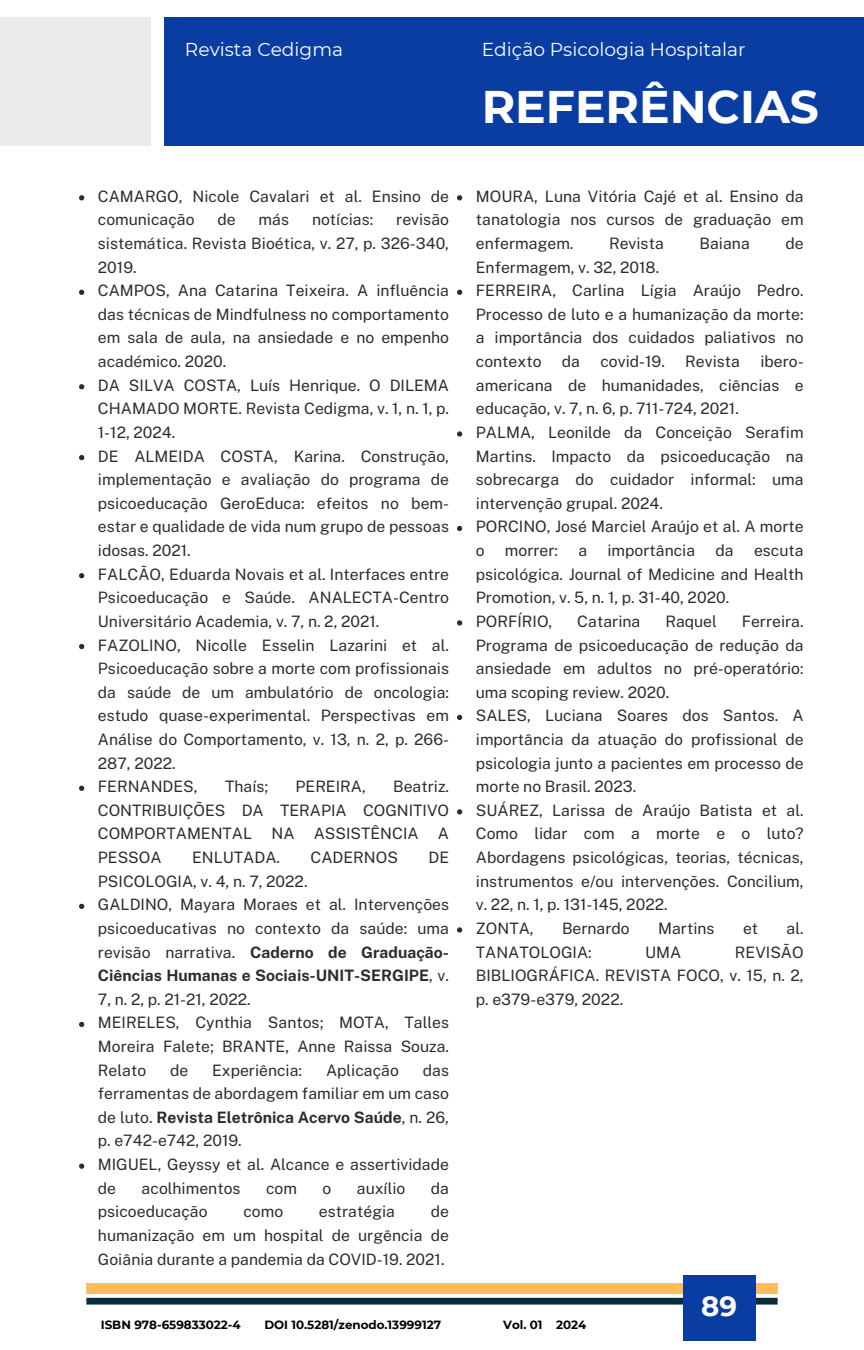
<style>
.page{position:relative;width:864px;height:1350px;background:#fff}
.page>*{position:absolute;margin:0;border:0;box-sizing:border-box;transform-origin:0 0}
.t1{font:700 45.68px "Montserrat";color:#fff}
.t2{font:700 27.68px "Montserrat";color:#fff}
.t3{font:18.68px "Montserrat";color:#fff}
.t4{font:15.75px/23.6px "Public Sans";color:#2b2c30;text-align:justify}
.t5{font:700 11.92px "Montserrat";color:#000}
.s1{font-weight:700}
</style>
<div class="page">
<div style="left:0;top:17px;width:151px;height:128px;background:#eaebeb"></div>
<div style="left:164px;top:17px;width:700px;height:128px;background:#093da2"></div>
<div style="left:86px;top:1298px;width:692px;height:7px;background:#0a2b3e"></div>
<div style="left:86px;top:1283px;width:692px;height:11px;background:#ffbd59"></div>
<div style="left:683px;top:1275px;width:72px;height:65px;background:#093da2"></div>
<svg style="left:79px;top:195px;width:5px;height:5px"></svg>
<svg style="left:79px;top:290px;width:5px;height:5px"></svg>
<svg style="left:79px;top:384px;width:5px;height:5px"></svg>
<svg style="left:79px;top:455px;width:5px;height:5px"></svg>
<svg style="left:79px;top:573px;width:5px;height:5px"></svg>
<svg style="left:79px;top:644px;width:5px;height:5px"></svg>
<svg style="left:79px;top:786px;width:5px;height:5px"></svg>
<svg style="left:79px;top:904px;width:5px;height:5px"></svg>
<svg style="left:79px;top:1022px;width:5px;height:5px"></svg>
<svg style="left:79px;top:1164px;width:5px;height:5px"></svg>
<svg style="left:457px;top:195px;width:5px;height:5px"></svg>
<svg style="left:457px;top:290px;width:5px;height:5px"></svg>
<svg style="left:457px;top:431px;width:5px;height:6px"></svg>
<svg style="left:457px;top:526px;width:5px;height:5px"></svg>
<svg style="left:457px;top:620px;width:5px;height:6px"></svg>
<svg style="left:457px;top:715px;width:5px;height:5px"></svg>
<svg style="left:457px;top:809px;width:5px;height:6px"></svg>
<svg style="left:457px;top:927px;width:5px;height:6px"></svg>
<h2 class="t3" style="left:185px;top:38px;width:160px">Revista Cedigma</h2>
<h1 class="t3" style="left:482px;top:38px;width:265px">Edição Psicologia Hospitalar</h1>
<p class="t4" style="left:98px;top:184px;width:353px">CAMARGO, Nicole Cavalari et al. Ensino de comunicação</p>
<p class="t4" style="left:218px;top:208px;width:20px">de</p>
<p class="t4" style="left:259px;top:208px;width:32px">más</p>
<p class="t4" style="left:312px;top:208px;width:63px">notícias:</p>
<p class="t4" style="left:98px;top:208px;width:353px;text-indent:298px">revisão sistemática. Revista Bioética, v. 27, p. 326-340, 2019.</p>
<p class="t4" style="left:98px;top:279px;width:353px">CAMPOS, Ana Catarina Teixeira. A influência das técnicas de Mindfulness no comportamento em sala de aula, na ansiedade e no empenho académico. 2020.</p>
<p class="t4" style="left:98px;top:373px;width:353px">DA SILVA COSTA, Luís Henrique. O DILEMA CHAMADO MORTE. Revista Cedigma, v. 1, n. 1, p.<br>1-12, 2024.</p>
<p class="t4" style="left:98px;top:444px;width:353px">DE ALMEIDA COSTA, Karina. Construção, implementação e avaliação do programa de psicoeducação GeroEduca: efeitos no bem&shy;estar e qualidade de vida num grupo de pessoas idosas. 2021.</p>
<p class="t4" style="left:98px;top:562px;width:353px">FALCÃO, Eduarda Novais et al. Interfaces entre Psicoeducação e Saúde. ANALECTA-Centro Universitário Academia, v. 7, n. 2, 2021.</p>
<p class="t4" style="left:98px;top:633px;width:353px">FAZOLINO, Nicolle Esselin Lazarini et al.<br>Psicoeducação sobre a morte com profissionais da saúde de um ambulatório de oncologia: estudo quase-experimental. Perspectivas em Análise do Comportamento, v. 13, n. 2, p. 266- 287, 2022.</p>
<p class="t4" style="left:98px;top:775px;width:101px">FERNANDES,</p>
<p class="t4" style="left:225px;top:775px;width:45px">Thaís;</p>
<p class="t4" style="left:296px;top:775px;width:72px">PEREIRA,</p>
<p class="t4" style="left:98px;top:775px;width:353px;text-indent:295px">Beatriz.<br>CONTRIBUIÇÕES DA TERAPIA COGNITIVO COMPORTAMENTAL NA ASSISTÊNCIA A PESSOA</p>
<p class="t4" style="left:192px;top:846px;width:89px">ENLUTADA.</p>
<p class="t4" style="left:311px;top:846px;width:89px">CADERNOS</p>
<p class="t4" style="left:428px;top:846px;width:22px">DE</p>
<p class="t4" style="left:98px;top:869px;width:211px">PSICOLOGIA, v. 4, n. 7, 2022.</p>
<p class="t4" style="left:98px;top:893px;width:353px">GALDINO, Mayara Moraes et al. Intervenções psicoeducativas no contexto da saúde: uma revisão narrativa. <span class="s1">Caderno de Graduação-Ciências Humanas e Sociais-UNIT-SERGIPE</span>, v.<br>7, n. 2, p. 21-21, 2022.</p>
<p class="t4" style="left:98px;top:1011px;width:353px">MEIRELES, Cynthia Santos; MOTA, Talles Moreira Falete; BRANTE, Anne Raissa Souza.<br>Relato</p>
<p class="t4" style="left:98px;top:1058px;width:353px;text-indent:325px">das ferramentas de abordagem familiar em um caso de luto. <span class="s1">Revista Eletrônica Acervo Saúde</span>, n. 26, p. e742-e742, 2019.</p>
<p class="t4" style="left:98px;top:1153px;width:353px">MIGUEL, Geyssy et al. Alcance e assertividade de</p>
<p class="t4" style="left:170px;top:1058px;width:20px">de</p>
<p class="t4" style="left:212px;top:1058px;width:92px">Experiência:</p>
<p class="t4" style="left:326px;top:1058px;width:74px">Aplicação</p>
<p class="t4" style="left:142px;top:1176px;width:100px">acolhimentos</p>
<p class="t4" style="left:266px;top:1176px;width:32px">com</p>
<p class="t4" style="left:323px;top:1176px;width:10px">o</p>
<p class="t4" style="left:357px;top:1176px;width:50px">auxílio</p>
<p class="t4" style="left:431px;top:1176px;width:20px">da</p>
<p class="t4" style="left:98px;top:1200px;width:111px">psicoeducação</p>
<p class="t4" style="left:243px;top:1200px;width:41px">como</p>
<p class="t4" style="left:319px;top:1200px;width:78px">estratégia</p>
<p class="t4" style="left:98px;top:1200px;width:353px;text-indent:333px">de humanização em um hospital de urgência de Goiânia durante a pandemia da COVID-19. 2021.</p>
<h2 class="t1" style="left:482px;top:79px;width:339px">REFERÊNCIAS</h2>
<p class="t4" style="left:476px;top:184px;width:329px">MOURA, Luna Vitória Cajé et al. Ensino da tanatologia nos cursos de graduação em enfermagem.</p>
<p class="t4" style="left:609px;top:231px;width:56px">Revista</p>
<p class="t4" style="left:699px;top:231px;width:52px">Baiana</p>
<p class="t4" style="left:785px;top:231px;width:20px">de</p>
<p class="t4" style="left:476px;top:255px;width:185px">Enfermagem, v. 32, 2018.</p>
<p class="t4" style="left:476px;top:279px;width:329px">FERREIRA, Carlina Lígia Araújo Pedro.<br>Processo de luto e a humanização da morte: a importância dos cuidados paliativos no contexto</p>
<p class="t4" style="left:476px;top:350px;width:329px;text-indent:285px">ibero&shy;americana de humanidades, ciências e educação, v. 7, n. 6, p. 711-724, 2021.</p>
<p class="t4" style="left:476px;top:420px;width:329px">PALMA, Leonilde da Conceição Serafim Martins. Impacto da psicoeducação na sobrecarga do cuidador informal: uma intervenção grupal. 2024.</p>
<p class="t4" style="left:476px;top:515px;width:329px">PORCINO, José Marciel Araújo et al. A morte o</p>
<p class="t4" style="left:562px;top:350px;width:20px">da</p>
<p class="t4" style="left:600px;top:350px;width:66px">covid-19.</p>
<p class="t4" style="left:685px;top:350px;width:56px">Revista</p>
<p class="t4" style="left:505px;top:539px;width:55px">morrer:</p>
<p class="t4" style="left:578px;top:539px;width:10px">a</p>
<p class="t4" style="left:607px;top:539px;width:89px">importância</p>
<p class="t4" style="left:716px;top:539px;width:20px">da</p>
<p class="t4" style="left:476px;top:539px;width:329px;text-indent:278px">escuta psicológica. Journal of Medicine and Health Promotion, v. 5, n. 1, p. 31-40, 2020.</p>
<p class="t4" style="left:476px;top:609px;width:78px">PORFÍRIO,</p>
<p class="t4" style="left:577px;top:609px;width:65px">Catarina</p>
<p class="t4" style="left:665px;top:609px;width:53px">Raquel</p>
<p class="t4" style="left:476px;top:609px;width:329px;text-indent:266px">Ferreira.<br>Programa de psicoeducação de redução da ansiedade em adultos no pré-operatório: uma scoping review. 2020.</p>
<p class="t4" style="left:476px;top:704px;width:329px">SALES, Luciana Soares dos Santos. A importância da atuação do profissional de psicologia junto a pacientes em processo de morte no Brasil. 2023.</p>
<p class="t4" style="left:476px;top:798px;width:329px">SUÁREZ, Larissa de Araújo Batista et al.<br>Como lidar com a morte e o luto?<br>Abordagens psicológicas, teorias, técnicas, instrumentos e/ou intervenções. Concilium, v. 22, n. 1, p. 131-145, 2022.</p>
<p class="t4" style="left:476px;top:916px;width:59px">ZONTA,</p>
<p class="t4" style="left:562px;top:916px;width:69px">Bernardo</p>
<p class="t4" style="left:658px;top:916px;width:58px">Martins</p>
<p class="t4" style="left:743px;top:916px;width:17px">et</p>
<p class="t4" style="left:787px;top:916px;width:19px">al.</p>
<p class="t4" style="left:476px;top:940px;width:117px">TANATOLOGIA:</p>
<p class="t4" style="left:645px;top:940px;width:38px">UMA</p>
<p class="t4" style="left:476px;top:940px;width:329px;text-indent:259px">REVISÃO BIBLIOGRÁFICA. REVISTA FOCO, v. 15, n. 2, p. e379-e379, 2022.</p>
<p class="t2" style="left:701px;top:1289px;width:37px">89</p>
<h4 class="t5" style="left:101px;top:1318px;width:141px">ISBN 978-659833022-4</h4>
<p class="t5" style="left:264px;top:1318px;width:178px">DOI 10.5281/zenodo.13999127</p>
<p class="t5" style="left:503px;top:1318px;width:85px">Vol. 01 2024</p>
</div>
